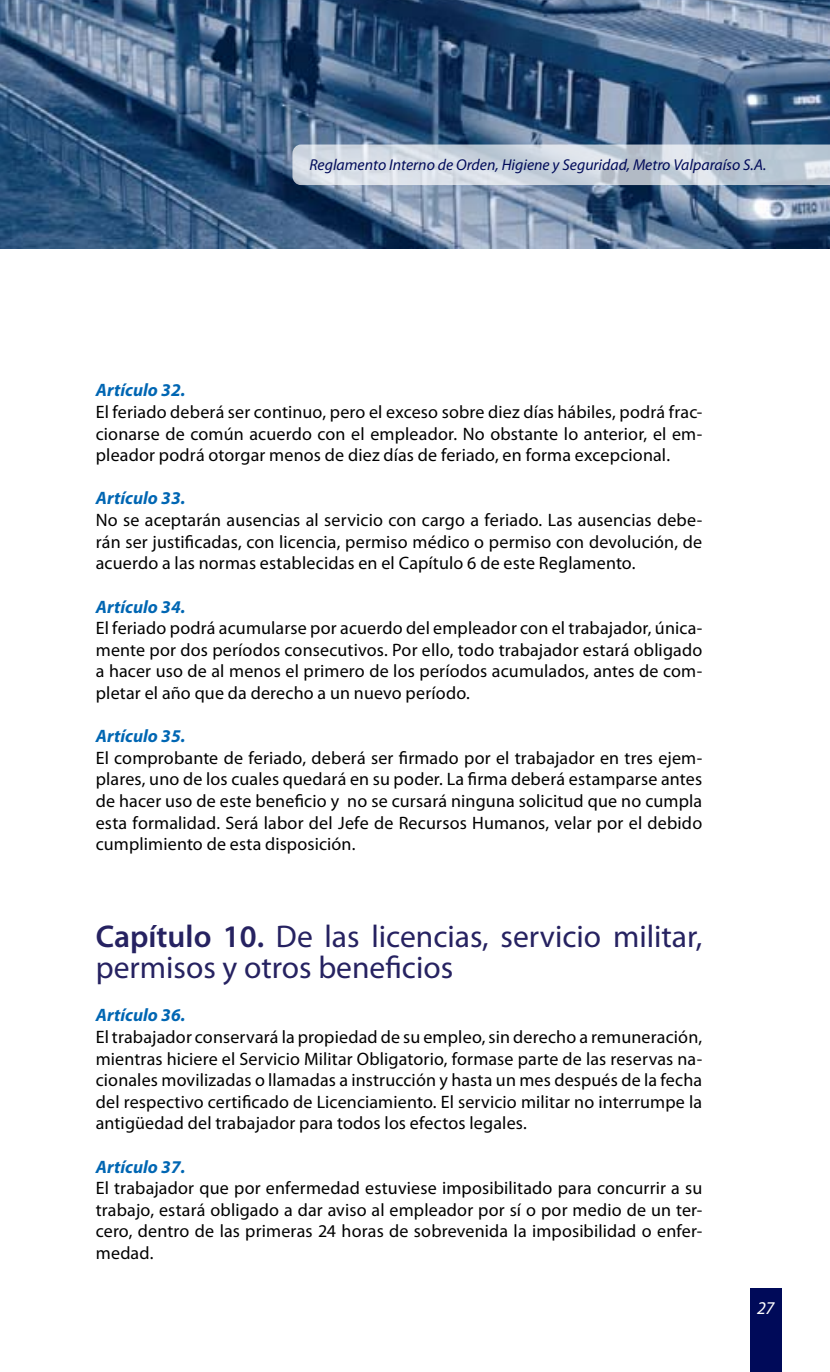
<style>
.page{position:relative;width:830px;height:1372px;background:#fff}
.page>*{position:absolute;margin:0;border:0;box-sizing:border-box;transform-origin:0 0}
.t1{font:31.5px/31.5px "Myriad Pro";color:#262261}
.t2{font:18px/21.6px "Myriad Pro";letter-spacing:.01em;color:#000;text-align:justify}
.t3{font:italic 700 18px "Myriad Pro";color:#0066b3}
.t4{font:italic 18px "Myriad Pro";color:#fff}
.t5{font:italic 15.75px "Myriad Pro";color:#000a59}
.s1{font-weight:600}
</style>
<div class="page">
<img style="left:0;top:0;width:829px;height:249px">
<svg style="left:292px;top:144px;width:537px;height:41px;background:#c9d2dc"></svg>
<div style="left:749px;top:1288px;width:32px;height:83px;background:#000a59"></div>
<p class="t5" style="left:309px;top:155px;width:458px">Reglamento Interno de Orden, Higiene y Seguridad, Metro Valparaíso S.A.</p>
<p class="t3" style="left:96px;top:378px;width:91px">Artículo 32.</p>
<p class="t2" style="left:96px;top:401px;width:607px">El feriado deberá ser continuo, pero el exceso sobre diez días hábiles, podrá frac&shy;cionarse de común acuerdo con el empleador. No obstante lo anterior, el em&shy;pleador podrá otorgar menos de diez días de feriado, en forma excepcional.</p>
<p class="t3" style="left:96px;top:486px;width:91px">Artículo 33.</p>
<p class="t2" style="left:96px;top:509px;width:607px">No se aceptarán ausencias al servicio con cargo a feriado. Las ausencias debe&shy;rán ser justificadas, con licencia, permiso médico o permiso con devolución, de acuerdo a las normas establecidas en el Capítulo 6 de este Reglamento.</p>
<p class="t3" style="left:96px;top:594px;width:91px">Artículo 34.</p>
<p class="t2" style="left:96px;top:617px;width:607px">El feriado podrá acumularse por acuerdo del empleador con el trabajador, única&shy;mente por dos períodos consecutivos. Por ello, todo trabajador estará obligado a hacer uso de al menos el primero de los períodos acumulados, antes de com&shy;pletar el año que da derecho a un nuevo período.</p>
<p class="t3" style="left:96px;top:724px;width:91px">Artículo 35.</p>
<p class="t2" style="left:96px;top:746px;width:607px">El comprobante de feriado, deberá ser firmado por el trabajador en tres ejem&shy;plares, uno de los cuales quedará en su poder. La firma deberá estamparse antes de hacer uso de este beneficio y no se cursará ninguna solicitud que no cumpla esta formalidad. Será labor del Jefe de Recursos Humanos, velar por el debido cumplimiento de esta disposición.</p>
<h1 class="t1" style="left:96px;top:919px;width:607px"><span class="s1">Capítulo 10.</span> De las licencias, servicio militar, permisos y otros beneficios</h1>
<p class="t3" style="left:96px;top:1003px;width:91px">Artículo 36.</p>
<p class="t2" style="left:96px;top:1025px;width:607px">El trabajador conservará la propiedad de su empleo, sin derecho a remuneración, mientras hiciere el Servicio Militar Obligatorio, formase parte de las reservas na&shy;cionales movilizadas o llamadas a instrucción y hasta un mes después de la fecha del respectivo certificado de Licenciamiento. El servicio militar no interrumpe la antigüedad del trabajador para todos los efectos legales.</p>
<p class="t3" style="left:96px;top:1154px;width:91px">Artículo 37.</p>
<p class="t2" style="left:96px;top:1176px;width:607px">El trabajador que por enfermedad estuviese imposibilitado para concurrir a su trabajo, estará obligado a dar aviso al empleador por sí o por medio de un ter&shy;cero, dentro de las primeras 24 horas de sobrevenida la imposibilidad o enfer&shy;medad.</p>
<p class="t4" style="left:756px;top:1296px;width:19px">27</p>
</div>
